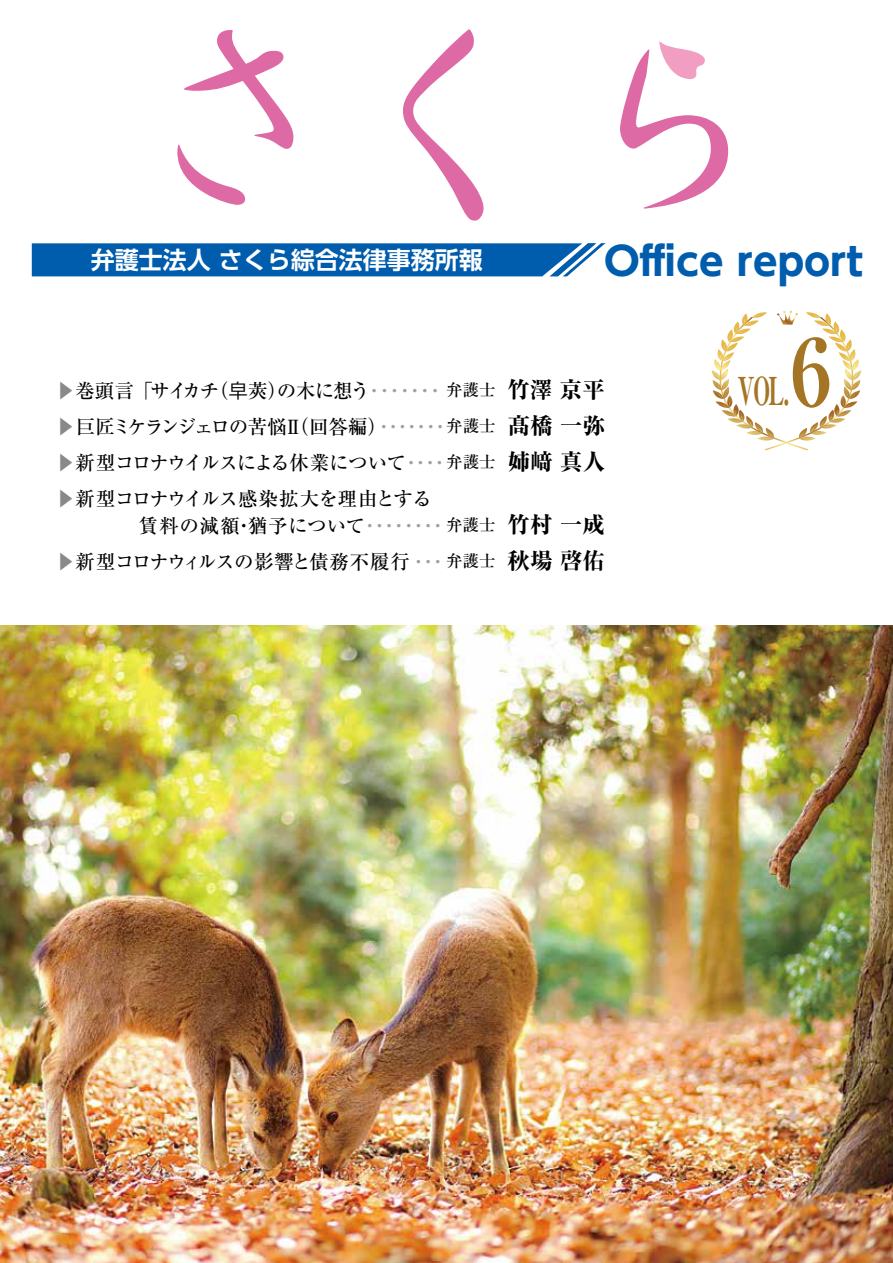
<style>
.page{position:relative;width:893px;height:1263px;background:#fff}
.page>*{position:absolute;margin:0;border:0;box-sizing:border-box;transform-origin:0 0}
.t1{font:700 91.95px "Ryumin Pro";color:#a47524;scale:.89 1}
.t2{font:700 38.85px "UD Shin Go Pro";color:#005dad}
.t3{font:800 38.55px "Ryumin Pro";color:#a47524;scale:.59 1}
.t4{font:700 24px "UD Shin Go Pro De";color:#fff}
.t5{font:500 19.5px/36px "Ryumin Pro";letter-spacing:-.035em;color:#000;text-align:justify}
.t6{font:500 19.5px/36px "Ryumin Pro";color:#000}
.s1{color:#898989}
.s2{font-family:"Koz Go Pr 6 N";font-weight:400}
.s3{color:#9fa0a0}
.s4{font-size:16.5px}
.s5{font-weight:800;font-size:22.5px}
</style>
<div class="page">
<img style="left:1px;top:625px;width:892px;height:638px">
<svg style="left:177px;top:30px;width:116px;height:175px"></svg>
<svg style="left:403px;top:29px;width:80px;height:192px"></svg>
<svg style="left:712px;top:311px;width:149px;height:139px"></svg>
<svg style="left:32px;top:243px;width:573px;height:33px;background:#0f66b2"></svg>
<svg style="left:620px;top:41px;width:108px;height:168px"></svg>
<img style="left:0;top:625px;width:1px;height:638px">
<p class="t4" style="left:91px;top:241px;width:393px">弁護士法人 さくら綜合法律事務所報</p>
<h2 class="t2" style="left:604px;top:229px;width:260px">OFFICE REPORT</h2>
<p class="t5" style="left:56px;top:371px;width:551px"><span class="s1">▶</span>巻頭言「サイカチ（<span class="s2">皁</span>莢）の木に想う<span class="s3">・・・・・・・</span> <span class="s4">弁護士</span> <span class="s5">竹澤 京平</span><span class="s1">▶</span> 巨匠ミケランジェロの苦悩Ⅱ（回答編）<span class="s3">・・・・・・・　</span><span class="s4">弁護士</span> <span class="s5">髙橋 一弥</span><span class="s1">▶</span>新型コロナウイルスによる休業について<span class="s3">・・・・　</span><span class="s4">弁護士</span> <span class="s5">姉﨑 真人</span><span class="s1">▶</span>新型コロナウイルス感染拡大を理由とする</p>
<p class="t6" style="left:56px;top:506px;width:551px">　　　　賃料の減額・猶予について<span class="s3">・・・・・・・・</span><span class="s4">弁護士</span> <span class="s5">竹村 一成</span><span class="s1">▶</span>新型コロナウィルスの影響と債務不履行<span class="s3">・・・</span> <span class="s4">弁護士</span> <span class="s5">秋場 啓佑</span></p>
<h1 class="t1" style="left:791px;top:299px;width:47px">6</h1>
<h3 class="t3" style="left:737px;top:361px;width:90px">VOL.</h3>
</div>
